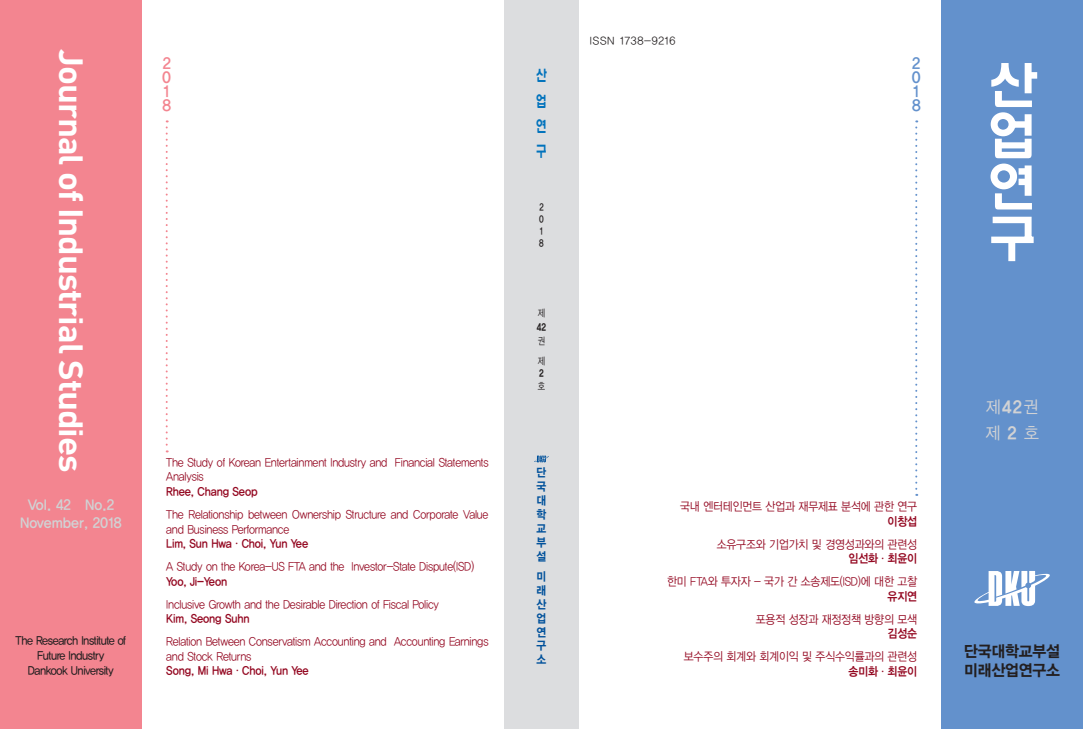
<style>
.page{position:relative;width:1083px;height:729px;background:#fff}
.page>*{position:absolute;margin:0;border:0;box-sizing:border-box;transform-origin:0 0}
.t1{font:53px "H Ywul B";color:#fff;scale:.95 1}
.t2{font:700 33.2px "DIN Pro";letter-spacing:-.03em;color:#fff;scale:1.05 1}
.t3{font:17px "YDVYGO32";color:#d1d2d4;scale:.95 1}
.t4{font:16px "YDVYGO34";color:#6391cc;scale:.95 1}
.t5{font:16px "YDVYGO34";color:#f38590;scale:.95 1}
.t6{font:15.9px "YDVYGO35";letter-spacing:-.015em;color:#231f20;scale:.95 1}
.t7{font:15.8px "H Ywul B";color:#0072bc;scale:.7 1}
.t8{font:14.5px "YDVYGO34";color:#d1d2d4;scale:.95 1}
.t9{font:12px/14.5px "YDVYGO32";letter-spacing:-.015em;color:#940821;scale:.9 1}
.t10{font:12px "YDVYGO34";letter-spacing:-.015em;color:#940821;scale:.9 1}
.t11{font:12px "YDVYGO33";letter-spacing:-.04em;color:#231f20;scale:.9 1}
.t12{font:11.9px/13.9px "YDVYGO35";color:#01519b;text-align:justify;scale:.9 1}
.t13{font:11px "YDVYGO32";letter-spacing:.07em;color:#231f20}
.t14{font:10px "YDVYGO34";color:#231f20;scale:.8 1}
.t15{font:10px "YDVYGO32";color:#231f20;scale:.8 1}
.t16{font:10px "YDVYGO36";color:#231f20;scale:.8 1}
.s1{font-family:"YDVYGO35"}
</style>
<div class="page">
<div style="left:941px;top:0;width:142px;height:729px;background:#6391cc"></div>
<svg style="left:974px;top:571px;width:76px;height:35px"></svg>
<svg style="left:915px;top:120px;width:2px;height:376px"></svg>
<div style="left:550px;top:0;width:28px;height:729px;background:#dcdddf"></div>
<div style="left:530px;top:0;width:23px;height:729px;background:#dcdddf"></div>
<svg style="left:534px;top:455px;width:15px;height:7px"></svg>
<div style="left:0;top:0;width:142px;height:729px;background:#f38590"></div>
<svg style="left:166px;top:120px;width:2px;height:332px"></svg>
<div style="left:505px;top:0;width:28px;height:729px;background:#dcdddf"></div>
<p class="t2" style="left:94px;top:49px;width:405px;rotate:90deg">Journal of Industrial Studies</p>
<p class="t8" style="left:28px;top:496px;width:92px">Vol. 42 No.2</p>
<p class="t8" style="left:20px;top:514px;width:109px">November, 2018</p>
<p class="t11" style="left:16px;top:633px;width:124px">The Research Institute of</p>
<p class="t11" style="left:37px;top:648px;width:76px">Future Industry</p>
<p class="t11" style="left:28px;top:663px;width:97px">Dankook University</p>
<p class="t5" style="left:163px;top:54px;width:10px">2</p>
<p class="t5" style="left:162px;top:68px;width:11px">0</p>
<p class="t5" style="left:164px;top:82px;width:8px">1</p>
<p class="t5" style="left:162px;top:96px;width:10px">8</p>
<p class="t9" style="left:166px;top:455px;width:360px">The Study of Korean Entertainment Industry and Financial Statements<br>Analysis</p>
<p class="t10" style="left:166px;top:484px;width:103px">Rhee, Chang Seop</p>
<p class="t9" style="left:166px;top:507px;width:359px">The Relationship between Ownership Structure and Corporate Value and Business Performance</p>
<p class="t10" style="left:166px;top:536px;width:159px">Lim, Sun HwaㆍChoi, Yun Yee</p>
<p class="t9" style="left:166px;top:559px;width:344px">A Study on the Korea-US FTA and the Investor-State Dispute(ISD)</p>
<p class="t10" style="left:166px;top:574px;width:69px">Yoo, Ji-Yeon</p>
<p class="t9" style="left:166px;top:596px;width:304px">Inclusive Growth and the Desirable Direction of Fiscal Policy</p>
<p class="t10" style="left:166px;top:611px;width:94px">Kim, Seong Suhn</p>
<p class="t9" style="left:166px;top:634px;width:360px">Relation Between Conservatism Accounting and Accounting Earnings and Stock Returns</p>
<p class="t10" style="left:166px;top:663px;width:160px">Song, Mi HwaㆍChoi, Yun Yee</p>
<p class="t7" style="left:536px;top:68px;width:17px">산</p>
<p class="t7" style="left:536px;top:93px;width:17px">업</p>
<p class="t7" style="left:536px;top:118px;width:17px">연</p>
<p class="t7" style="left:536px;top:144px;width:17px">구</p>
<p class="t14" style="left:539px;top:201px;width:7px">2</p>
<p class="t14" style="left:539px;top:213px;width:7px">0</p>
<p class="t14" style="left:540px;top:225px;width:6px">1</p>
<p class="t14" style="left:539px;top:237px;width:7px">8</p>
<p class="t15" style="left:538px;top:307px;width:11px">제</p>
<p class="t16" style="left:537px;top:321px;width:13px">42</p>
<p class="t15" style="left:538px;top:335px;width:11px">권</p>
<p class="t15" style="left:538px;top:355px;width:11px">제</p>
<p class="t16" style="left:539px;top:367px;width:7px">2</p>
<p class="t15" style="left:538px;top:379px;width:11px">호</p>
<p class="t12" style="left:537px;top:466px;width:12px">단 국 대 학 교 부 설</p>
<p class="t12" style="left:537px;top:569px;width:13px">미 래 산 업 연 구 소</p>
<p class="t13" style="left:590px;top:34px;width:87px">ISSN 1738-9216</p>
<p class="t4" style="left:912px;top:54px;width:10px">2</p>
<p class="t4" style="left:912px;top:68px;width:11px">0</p>
<p class="t4" style="left:913px;top:82px;width:8px">1</p>
<p class="t4" style="left:912px;top:96px;width:10px">8</p>
<p class="t9" style="left:680px;top:499px;width:265px">국내 엔터테인먼트 산업과 재무제표 분석에 관한 연구</p>
<p class="t10" style="left:888px;top:514px;width:34px">이창섭</p>
<p class="t9" style="left:717px;top:537px;width:224px">소유구조와 기업가치 및 경영성과와의 관련성</p>
<p class="t10" style="left:848px;top:551px;width:78px">임선화ㆍ최윤이</p>
<p class="t9" style="left:667px;top:574px;width:279px">한미 FTA와 투자자 - 국가 간 소송제도(ISD)에 대한 고찰</p>
<p class="t10" style="left:888px;top:589px;width:34px">유지연</p>
<p class="t9" style="left:756px;top:612px;width:181px">포용적 성장과 재정정책 방향의 모색</p>
<p class="t10" style="left:888px;top:626px;width:34px">김성순</p>
<p class="t9" style="left:684px;top:649px;width:261px">보수주의 회계와 회계이익 및 주식수익률과의 관련성</p>
<p class="t10" style="left:848px;top:664px;width:78px">송미화ㆍ최윤이</p>
<p class="t1" style="left:987px;top:58px;width:54px">산</p>
<p class="t1" style="left:987px;top:110px;width:54px">업</p>
<p class="t1" style="left:987px;top:161px;width:54px">연</p>
<p class="t1" style="left:987px;top:212px;width:54px">구</p>
<p class="t3" style="left:986px;top:397px;width:57px">제<span class="s1">42</span>권</p>
<p class="t3" style="left:985px;top:423px;width:58px">제 <span class="s1">2</span> 호</p>
<p class="t6" style="left:964px;top:641px;width:102px">단국대학교부설</p>
<p class="t6" style="left:964px;top:660px;width:102px">미래산업연구소</p>
</div>
